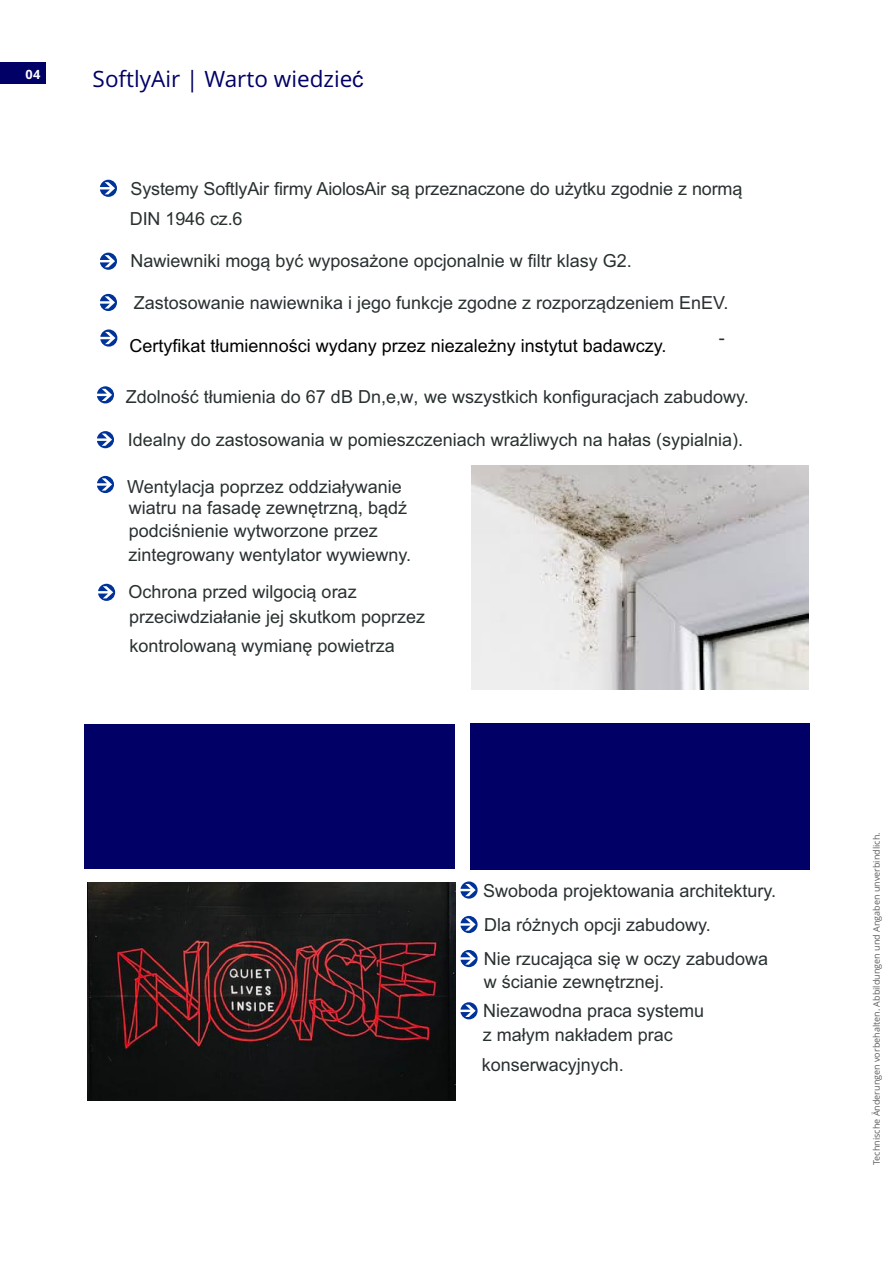
<style>
.page{position:relative;width:893px;height:1263px;background:#fff}
.page>*{position:absolute;margin:0;border:0;box-sizing:border-box;transform-origin:0 0}
.t1{font:22.5px "Open Sans";color:#006}
.t2{font:18.3px "Arial";color:#293031}
.t3{font:18.15px "Arial";color:#293031}
.t4{font:18px/29.4px "Arial";color:#293031}
.t5{font:18px "Arial";color:#000}
.t6{font:700 12.75px "Open Sans";color:#fff}
.t7{font:9px "Open Sans";color:#5c5c5b}
.s1{font-family:"Arial"}
</style>
<div class="page">
<svg style="left:100px;top:180px;width:17px;height:17px"></svg>
<svg style="left:100px;top:253px;width:17px;height:17px"></svg>
<svg style="left:100px;top:294px;width:17px;height:17px"></svg>
<svg style="left:100px;top:329px;width:17px;height:18px"></svg>
<svg style="left:97px;top:386px;width:17px;height:17px"></svg>
<svg style="left:97px;top:431px;width:17px;height:17px"></svg>
<svg style="left:97px;top:476px;width:17px;height:17px"></svg>
<svg style="left:98px;top:584px;width:17px;height:17px"></svg>
<img style="left:472px;top:466px;width:336px;height:224px">
<svg style="left:460px;top:881px;width:18px;height:18px"></svg>
<svg style="left:460px;top:1002px;width:18px;height:17px"></svg>
<svg style="left:460px;top:916px;width:18px;height:17px"></svg>
<svg style="left:460px;top:950px;width:18px;height:17px"></svg>
<div style="left:84px;top:724px;width:371px;height:145px;background:#006"></div>
<div style="left:470px;top:723px;width:339px;height:146px;background:#006"></div>
<div style="left:0;top:62px;width:46px;height:22px;background:#006"></div>
<img style="left:87px;top:882px;width:369px;height:218px">
<p class="t6" style="left:26px;top:69px;width:16px">04</p>
<p class="t1" style="left:93px;top:69px;width:272px">SoftlyAir | Warto wiedzie<span class="s1">ć</span></p>
<p class="t4" style="left:131px;top:176px;width:613px">Systemy SoftlyAir firmy AiolosAir są przeznaczone do użytku zgodnie z normą</p>
<p class="t4" style="left:130px;top:206px;width:114px">DIN 1946 cz.6</p>
<p class="t4" style="left:131px;top:248px;width:503px">Nawiewniki mogą być wyposażone opcjonalnie w filtr klasy G2.</p>
<p class="t4" style="left:134px;top:289px;width:596px">Zastosowanie nawiewnika i jego funkcje zgodne z rozporządzeniem EnEV.</p>
<p class="t5" style="left:130px;top:339px;width:538px">Certyfikat tłumienności wydany przez niezależny instytut badawczy.</p>
<p class="t4" style="left:719px;top:324px;width:7px">-</p>
<p class="t4" style="left:126px;top:383px;width:624px">Zdolność tłumienia do 67 dB Dn,e,w, we wszystkich konfiguracjach zabudowy.</p>
<p class="t4" style="left:128px;top:426px;width:617px">Idealny do zastosowania w pomieszczeniach wrażliwych na hałas (sypialnia).</p>
<p class="t4" style="left:127px;top:473px;width:276px">Wentylacja poprzez oddziaływanie</p>
<p class="t4" style="left:129px;top:495px;width:280px">wiatru na fasadę zewnętrzną, bądź</p>
<p class="t3" style="left:129px;top:524px;width:251px">podciśnienie wytworzone przez</p>
<p class="t4" style="left:128px;top:542px;width:284px">zintegrowany wentylator wywiewny.</p>
<p class="t4" style="left:129px;top:578px;width:230px">Ochrona przed wilgocią oraz</p>
<p class="t4" style="left:129px;top:603px;width:298px">przeciwdziałanie jej skutkom poprzez kontrolowaną wymianę powietrza</p>
<p class="t4" style="left:483px;top:878px;width:294px">Swoboda projektowania architektury.</p>
<p class="t4" style="left:484px;top:908px;width:286px;line-height:35px">.Dla różnych opcji zabudowy.<br>Nie rzucająca się w oczy zabudowa</p>
<p class="t4" style="left:484px;top:969px;width:182px">w ścianie zewnętrznej.</p>
<p class="t4" style="left:482px;top:1021px;width:192px;line-height:30px">z małym nakładem prac konserwacyjnych.</p>
<p class="t2" style="left:483px;top:1004px;width:223px">Niezawodna praca systemu</p>
<p class="t7" style="left:873px;top:1165px;width:334px;rotate:-90deg">Technische Änderungen vorbehalten. Abbildungen und Angaben unverbindlich.</p>
</div>
